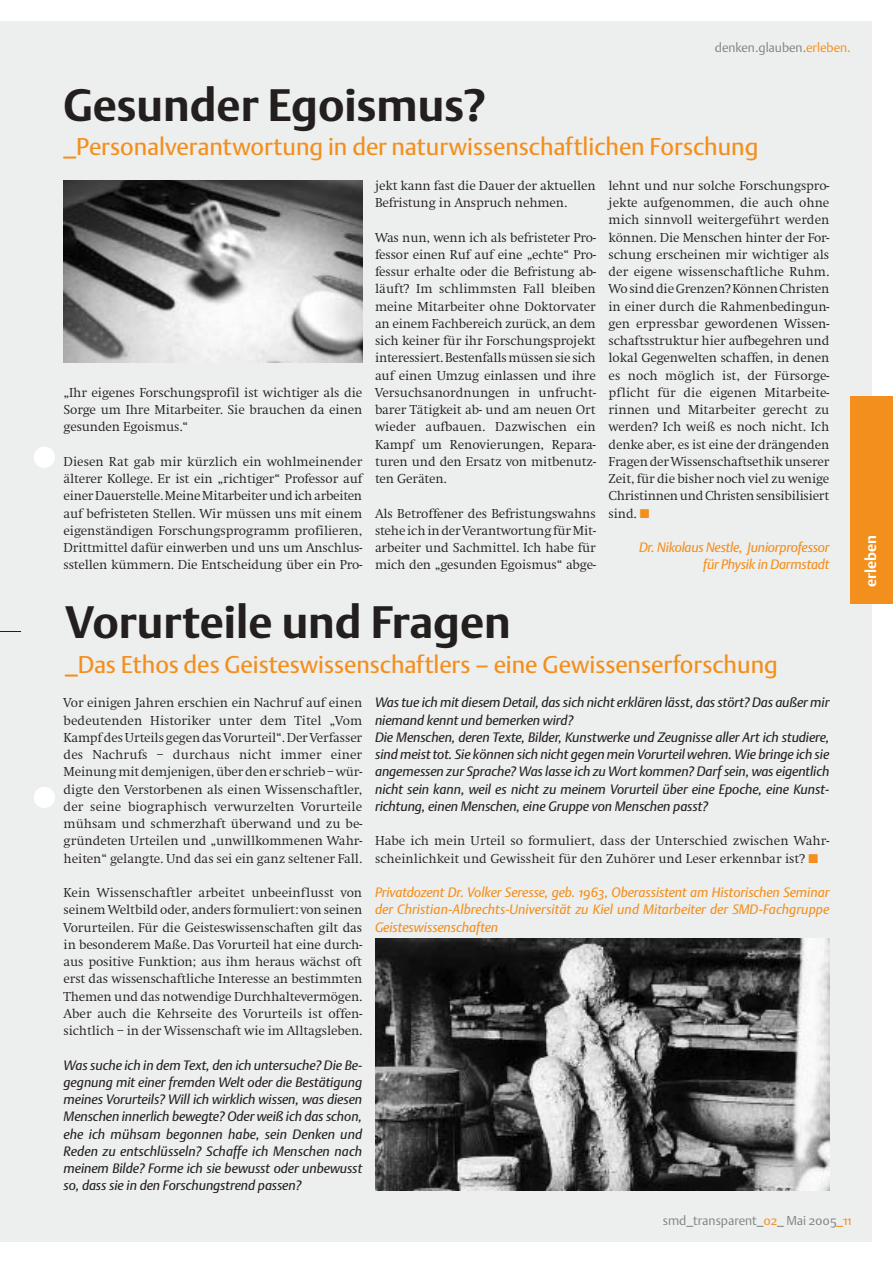
<style>
.page{position:relative;width:893px;height:1263px;background:#fff}
.page>*{position:absolute;margin:0;border:0;box-sizing:border-box;transform-origin:0 0}
.t1{font:700 45px "DTL Argo ST";color:#231f1f}
.t2{font:24px "DTL Argo ST";color:#f38f1c}
.t3{font:700 15px "DTL Argo ST";color:#fff}
.t4{font:300 13.5px/17.2px "Swift EF";letter-spacing:-.01em;color:#231f1f;text-align:justify}
.t5{font:italic 13.5px/17.2px "DTL Argo ST";letter-spacing:-.005em;color:#231f1f;text-align:justify}
.t6{font:italic 13.5px/17.2px "DTL Argo ST";letter-spacing:-.01em;color:#f38f1c;text-align:justify}
.t7{font:300 12.75px "DTL Argo ST";color:#808284}
.s1{color:#f38f1c}
</style>
<div class="page">
<div style="left:0;top:21px;width:871px;height:1221px;background:#edeeee"></div>
<div style="left:34px;top:447px;width:21px;height:21px;background:#fff;border-radius:50%"></div>
<div style="left:34px;top:787px;width:21px;height:21px;background:#fff;border-radius:50%"></div>
<svg style="left:0;top:631px;width:21px;height:1px"></svg>
<img style="left:375px;top:939px;width:454px;height:252px">
<div style="left:850px;top:397px;width:42px;height:207px;background:#f38f1c"></div>
<img style="left:64px;top:180px;width:298px;height:182px">
<p class="t7" style="left:714px;top:42px;width:137px">denken.glauben.<span class="s1">erleben.</span></p>
<h1 class="t1" style="left:64px;top:86px;width:424px">Gesunder Egoismus?</h1>
<h2 class="t2" style="left:64px;top:138px;width:696px">_Personalverantwortung in der naturwissenschaftlichen Forschung</h2>
<p class="t4" style="left:375px;top:178px;width:222px">jekt kann fast die Dauer der aktuellen<br>Befristung in Anspruch nehmen.</p>
<p class="t4" style="left:375px;top:230px;width:222px">Was nun, wenn ich als befristeter Pro&shy;fessor einen Ruf auf eine „echte“ Pro&shy;fessur erhalte oder die Befristung ab&shy;läuft? Im schlimmsten Fall bleiben meine Mitarbeiter ohne Doktorvater an einem Fachbereich zurück, an dem sich keiner für ihr Forschungsprojekt interessiert. Bestenfalls müssen sie sich auf einen Umzug einlassen und ihre Versuchsanordnungen in unfrucht&shy;barer Tätigkeit ab- und am neuen Ort wieder aufbauen. Dazwischen ein Kampf um Renovierungen, Repara&shy;turen und den Ersatz von mitbenutz&shy;ten Geräten.</p>
<p class="t4" style="left:375px;top:506px;width:222px">Als Betroffener des Befristungswahns stehe ich in der Verantwortung für Mit&shy;arbeiter und Sachmittel. Ich habe für mich den „gesunden Egoismus“ abge-</p>
<p class="t4" style="left:608px;top:178px;width:222px">lehnt und nur solche Forschungspro&shy;jekte aufgenommen, die auch ohne mich sinnvoll weitergeführt werden können. Die Menschen hinter der For&shy;schung erscheinen mir wichtiger als der eigene wissenschaftliche Ruhm.<br>Wosind die Grenzen? Können Christen in einer durch die Rahmenbedingun&shy;gen erpressbar gewordenen Wissen&shy;schaftsstruktur hier aufbegehren und lokal Gegenwelten schaffen, in denen es noch möglich ist, der Fürsorge&shy;pflicht für die eigenen Mitarbeite&shy;rinnen und Mitarbeiter gerecht zu werden? Ich weiß es noch nicht. Ich denke aber, es ist eine der drängenden Fragen der Wissenschaftsethik unserer Zeit, für die bisher noch viel zu wenige Christinnen und Christen sensibilisiert sind. <span class="s1">■</span></p>
<p class="t6" style="left:639px;top:540px;width:192px;text-align:right">Dr. Nikolaus Nestle, Juniorprofessor für Physik in Darmstadt</p>
<p class="t4" style="left:64px;top:385px;width:300px">„Ihr eigenes Forschungsprofil ist wichtiger als die Sorge um Ihre Mitarbeiter. Sie brauchen da einen gesunden Egoismus.“</p>
<p class="t4" style="left:64px;top:454px;width:300px">Diesen Rat gab mir kürzlich ein wohlmeinender älterer Kollege. Er ist ein „richtiger“ Professor auf einer Dauerstelle. Meine Mitarbeiter und ich arbeiten auf befristeten Stellen. Wir müssen uns mit einem eigenständigen Forschungsprogramm profilieren, Drittmittel dafür einwerben und uns um Anschlus&shy;sstellen kümmern. Die Entscheidung über ein Pro-</p>
<h1 class="t1" style="left:65px;top:604px;width:447px">Vorurteile und Fragen</h1>
<h2 class="t2" style="left:65px;top:656px;width:714px">_Das Ethos des Geisteswissenschaftlers – eine Gewissenserforschung</h2>
<p class="t5" style="left:375px;top:695px;width:456px;text-align:left">Was tue ich mit diesem Detail, das sich nicht erklären lässt, das stört? Das außer mir niemand kennt und bemerken wird?<br>Die Menschen, deren Texte, Bilder, Kunstwerke und Zeugnisse aller Art ich studiere, sind meist tot. Sie können sich nicht gegen mein Vorurteil wehren. Wie bringe ich sie angemessen zur Sprache? Was lasse ich zu Wort kommen? Darf sein, was eigentlich nicht sein kann, weil es nicht zu meinem Vorurteil über eine Epoche, eine Kunst&shy;richtung, einen Menschen, eine Gruppe von Menschen passt?</p>
<p class="t4" style="left:375px;top:834px;width:456px">Habe ich mein Urteil so formuliert, dass der Unterschied zwischen Wahr&shy;scheinlichkeit und Gewissheit für den Zuhörer und Leser erkennbar ist? <span class="s1">■</span></p>
<p class="t6" style="left:375px;top:885px;width:456px">Privatdozent Dr. Volker Seresse, geb. 1963, Oberassistent am Historischen Seminar der Christian-Albrechts-Universität zu Kiel und Mitarbeiter der SMD-Fachgruppe Geisteswissenschaften</p>
<p class="t4" style="left:64px;top:696px;width:300px">Vor einigen Jahren erschien ein Nachruf auf einen bedeutenden Historiker unter dem Titel „Vom Kampf des Urteils gegen das Vorurteil“. Der Verfasser des Nachrufs – durchaus nicht immer einer Meinung mit demjenigen, über den er schrieb – wür&shy;digte den Verstorbenen als einen Wissenschaftler, der seine biographisch verwurzelten Vorurteile mühsam und schmerzhaft überwand und zu be&shy;gründeten Urteilen und „unwillkommenen Wahr&shy;heiten“ gelangte. Und das sei ein ganz seltener Fall.</p>
<p class="t4" style="left:64px;top:885px;width:300px">Kein Wissenschaftler arbeitet unbeeinflusst von seinem Weltbild oder, anders formuliert: von seinen Vorurteilen. Für die Geisteswissenschaften gilt das in besonderem Maße. Das Vorurteil hat eine durch&shy;aus positive Funktion; aus ihm heraus wächst oft erst das wissenschaftliche Interesse an bestimmten Themen und das notwendige Durchhaltevermögen.<br>Aber auch die Kehrseite des Vorurteils ist offen&shy;sichtlich – in der Wissenschaft wie im Alltagsleben.</p>
<p class="t5" style="left:64px;top:1057px;width:300px">Was suche ich in dem Text, den ich untersuche? Die Be&shy;gegnung mit einer fremden Welt oder die Bestätigung meines Vorurteils? Will ich wirklich wissen, was diesen Menschen innerlich bewegte? Oder weiß ich das schon, ehe ich mühsam begonnen habe, sein Denken und Reden zu entschlüsseln? Schaffe ich Menschen nach meinem Bilde? Forme ich sie bewusst oder unbewusst so, dass sie in den Forschungstrend passen?</p>
<p class="t7" style="left:662px;top:1215px;width:190px">smd_transparent_<span class="s1">02</span>_ Mai 2005<span class="s1">_11</span></p>
<p class="t3" style="left:864px;top:587px;width:53px;rotate:-90deg">erleben</p>
</div>
